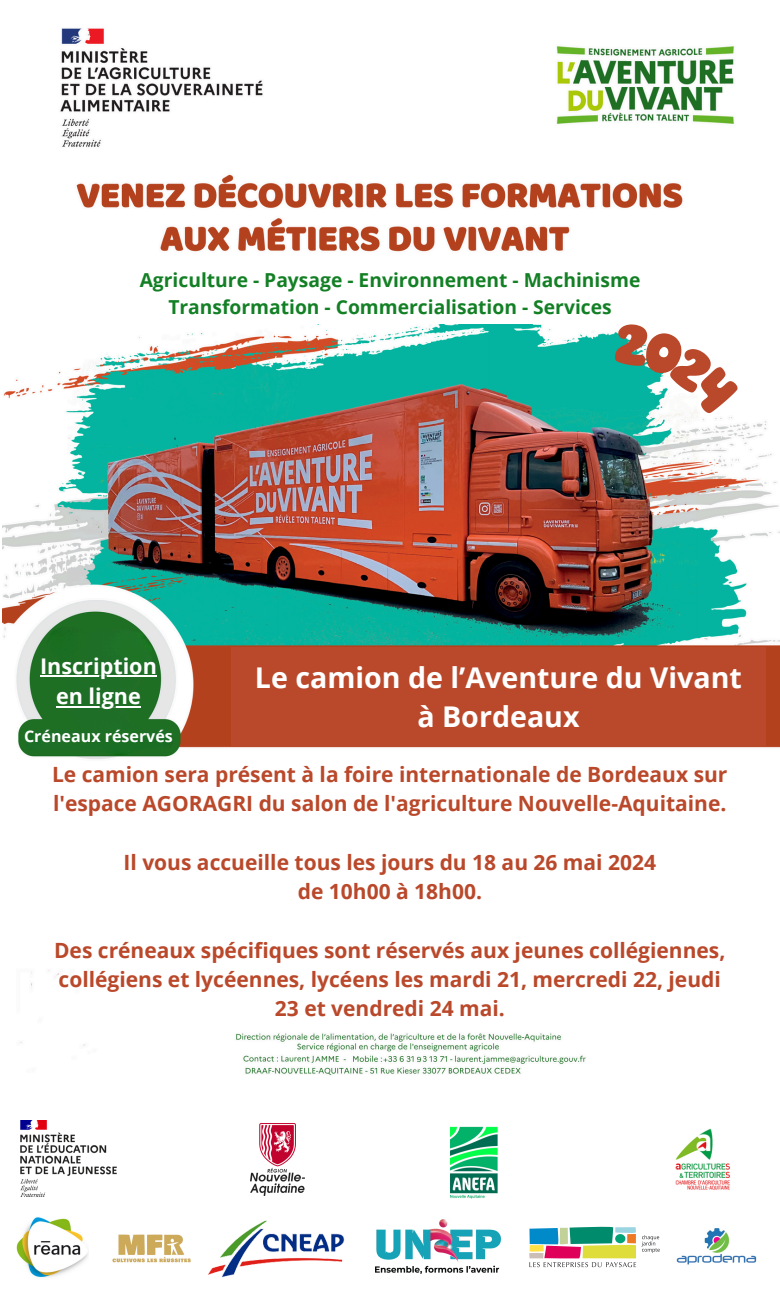
<style>
.page{position:relative;width:780px;height:1313px;background:#fff}
.page>*{position:absolute;margin:0;border:0;box-sizing:border-box;transform-origin:0 0}
.t1{font:700 28.61px/39.4px "Open Sans";color:#fff;text-align:center}
.t2{font:700 21.61px "Open Sans";color:#fff}
.t3{font:700 21px/29.3px "Open Sans";color:#ba482a;text-align:center}
.t4{font:700 19.25px/26.9px "Open Sans";color:#138025;text-align:center}
.t5{font:700 16.01px "Open Sans";color:#fff}
</style>
<div class="page">
<img style="left:3px;top:28px;width:777px;height:1047px">
<img style="left:250px;top:1123px;width:54px;height:73px">
<img style="left:20px;top:1120px;width:97px;height:76px">
<img style="left:450px;top:1126px;width:48px;height:73px">
<img style="left:675px;top:1128px;width:56px;height:62px">
<img style="left:17px;top:1217px;width:71px;height:61px">
<img style="left:112px;top:1234px;width:79px;height:29px">
<img style="left:208px;top:1220px;width:137px;height:58px">
<img style="left:676px;top:1228px;width:81px;height:37px">
<svg style="left:529px;top:1226px;width:130px;height:41px"></svg>
<img style="left:375px;top:1219px;width:125px;height:54px">
<div style="left:231px;top:647px;width:534px;height:98px;background:#ba482a"></div>
<hr style="left:40px;top:675px;width:117px;height:2px;background:#fff">
<hr style="left:56px;top:705px;width:85px;height:2px;background:#fff">
<div style="left:40px;top:263px;width:700px;height:60px;background:#fff"></div>
<svg style="left:613px;top:323px;width:127px;height:92px"></svg>
<p class="t4" style="left:140px;top:266px;width:502px">Agriculture - Paysage - Environnement - Machinisme<br>Transformation - Commercialisation - Services</p>
<p class="t2" style="left:40px;top:651px;width:118px">Inscription</p>
<p class="t2" style="left:56px;top:681px;width:86px">en ligne</p>
<p class="t5" style="left:24px;top:724px;width:150px">Créneaux réservés</p>
<p class="t3" style="left:52px;top:759px;width:676px;text-align:left">Le camion sera présent à la foire internationale de Bordeaux sur l'espace AGORAGRI du salon de l'agriculture Nouvelle-Aquitaine.</p>
<p class="t3" style="left:123px;top:847px;width:534px">Il vous accueille tous les jours du 18 au 26 mai 2024 de 10h00 à 18h00.</p>
<p class="t1" style="left:255px;top:657px;width:488px">Le camion de l’Aventure du Vivant à Bordeaux</p>
<p class="t3" style="left:54px;top:935px;width:673px">Des créneaux spécifiques sont réservés aux jeunes collégiennes, collégiens et lycéennes, lycéens les mardi 21, mercredi 22, jeudi<br>23 et vendredi 24 mai.</p>
</div>
